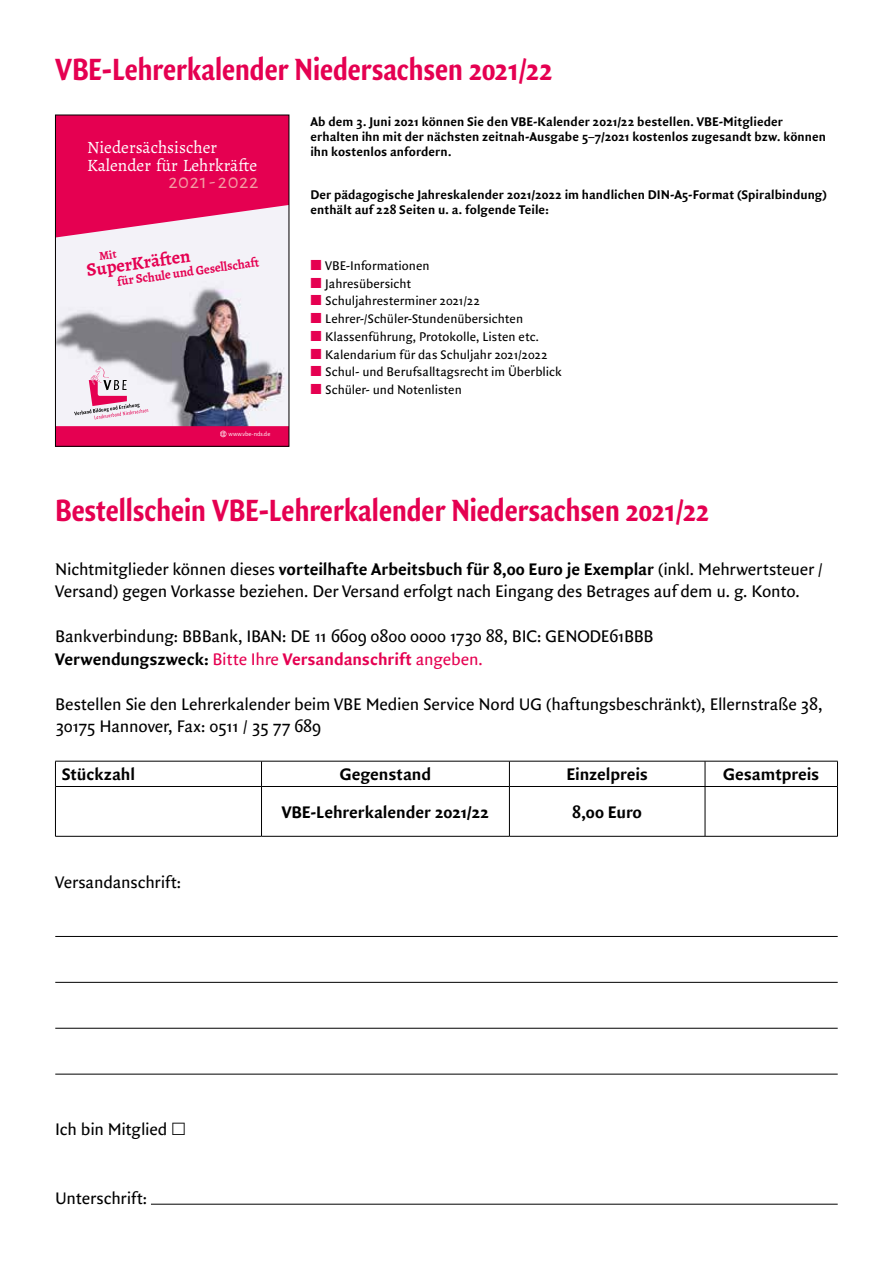
<style>
.page{position:relative;width:893px;height:1263px;background:#fff}
.page>*{position:absolute;margin:0;border:0;box-sizing:border-box;transform-origin:0 0}
.t1{font:700 33px "Quadraat Sans Con";letter-spacing:-.01em;color:#e50051}
.t2{font:20.55px "Alegreya Sans";letter-spacing:.03em;color:#f39ca2}
.t3{font:700 18.45px "Alegreya";color:#e50051}
.t4{font:18px/22.5px "Quadraat Sans";letter-spacing:-.01em;color:#000}
.t5{font:700 18px "Quadraat Sans";letter-spacing:-.005em;color:#000}
.t6{font:17.25px "Alegreya";color:#fff}
.t7{font:700 13.5px/15px "Quadraat Sans";letter-spacing:.005em;color:#000}
.t8{font:13.5px/17.7px "Quadraat Sans";color:#000}
.t9{font:700 13.05px "Alegreya";color:#e50051}
.t10{font:6.6px "Alegreya Sans";color:#fff}
.s1{font-family:"European Pi Three";color:#e50051}
.s2{font-weight:700}
.s3{color:#e50051}
.s4{font-weight:700;color:#e50051}
.s5{font-family:"European Pi Three"}
</style>
<div class="page">
<div style="left:55px;top:115px;width:234px;height:331px;background:#e50051"></div>
<img style="left:57px;top:205px;width:230px;height:221px">
<svg style="left:74px;top:366px;width:74px;height:53px;background:#e4c7d6"></svg>
<svg style="left:220px;top:431px;width:6px;height:6px"></svg>
<hr style="left:55px;top:936px;width:783px;height:1px;background:#000">
<hr style="left:55px;top:982px;width:783px;height:1px;background:#000">
<hr style="left:55px;top:1028px;width:783px;height:1px;background:#000">
<hr style="left:55px;top:1074px;width:783px;height:1px;background:#000">
<hr style="left:151px;top:1204px;width:687px;height:1px;background:#000">
<hr style="left:55px;top:761px;width:206px;height:1px;background:#000">
<svg style="left:55px;top:761px;width:1px;height:25px"></svg>
<hr style="left:261px;top:761px;width:248px;height:1px;background:#000">
<svg style="left:261px;top:761px;width:1px;height:25px"></svg>
<hr style="left:509px;top:761px;width:196px;height:1px;background:#000">
<svg style="left:509px;top:761px;width:1px;height:25px"></svg>
<hr style="left:705px;top:761px;width:133px;height:1px;background:#000">
<svg style="left:705px;top:761px;width:1px;height:25px"></svg>
<svg style="left:837px;top:761px;width:1px;height:25px"></svg>
<hr style="left:55px;top:786px;width:206px;height:1px;background:#000">
<hr style="left:55px;top:787px;width:1px;height:49px;background:#000">
<hr style="left:261px;top:786px;width:248px;height:1px;background:#000">
<hr style="left:261px;top:787px;width:1px;height:49px;background:#000">
<hr style="left:509px;top:786px;width:196px;height:1px;background:#000">
<hr style="left:509px;top:787px;width:1px;height:49px;background:#000">
<hr style="left:705px;top:786px;width:133px;height:1px;background:#000">
<hr style="left:705px;top:787px;width:1px;height:49px;background:#000">
<hr style="left:837px;top:787px;width:1px;height:49px;background:#000">
<hr style="left:55px;top:836px;width:206px;height:1px;background:#000">
<hr style="left:261px;top:836px;width:248px;height:1px;background:#000">
<hr style="left:509px;top:836px;width:196px;height:1px;background:#000">
<hr style="left:705px;top:836px;width:133px;height:1px;background:#000">
<svg style="left:99px;top:250px;width:18px;height:10px"></svg>
<h1 class="t1" style="left:55px;top:50px;width:499px">VBE-Lehrerkalender Niedersachsen 2021/22</h1>
<p class="t6" style="left:87px;top:136px;width:131px">Niedersächsischer</p>
<p class="t6" style="left:87px;top:154px;width:172px">Kalender für Lehrkräfte</p>
<p class="t2" style="left:168px;top:167px;width:92px">2021 - 2022</p>
<p class="t3" style="left:85px;top:257px;width:106px;rotate:-8deg">SuperKräften</p>
<p class="t9" style="left:116px;top:273px;width:145px;rotate:-8deg">für Schule und Gesellschaft</p>
<p class="t10" style="left:229px;top:429px;width:43px">www.vbe-nds.de</p>
<p class="t7" style="left:310px;top:115px;width:517px">Ab dem 3. Juni 2021 können Sie den VBE-Kalender 2021/22 bestellen. VBE-Mitglieder erhalten ihn mit der nächsten zeitnah-Ausgabe 5–7/2021 kostenlos zugesandt bzw. können ihn kostenlos anfordern.</p>
<p class="t7" style="left:310px;top:188px;width:518px">Der pädagogische Jahreskalender 2021/2022 im handlichen DIN-A5-Format (Spiralbindung) enthält auf 228 Seiten u. a. folgende Teile:</p>
<p class="t8" style="left:310px;top:257px;width:253px"><span class="s1">M</span> VBE-Informationen<br><span class="s1">M</span> Jahresübersicht<br><span class="s1">M</span> Schuljahresterminer 2021/22<br><span class="s1">M</span> Lehrer-/Schüler-Stundenübersichten<br><span class="s1">M</span> Klassenführung, Protokolle, Listen etc.<br><span class="s1">M</span> Kalendarium für das Schuljahr 2021/2022<br><span class="s1">M</span> Schul- und Berufsalltagsrecht im Überblick <span class="s1">M</span> Schüler- und Notenlisten</p>
<h1 class="t1" style="left:55px;top:491px;width:656px">Bestellschein VBE-Lehrerkalender Niedersachsen 2021/22</h1>
<p class="t4" style="left:55px;top:558px;width:769px">Nichtmitglieder können dieses <span class="s2">vorteilhafte Arbeitsbuch für 8,00 Euro je Exemplar</span> (inkl. Mehrwertsteuer /<br>Versand) gegen Vorkasse beziehen. Der Versand erfolgt nach Eingang des Betrages auf dem u. g. Konto.</p>
<p class="t4" style="left:55px;top:626px;width:600px">Bankverbindung: BBBank, IBAN: DE 11 6609 0800 0000 1730 88, BIC: GENODE61BBB<br><span class="s2">Verwendungszweck:</span> <span class="s3">Bitte Ihre</span> <span class="s4">Versandanschrift</span> <span class="s3">angeben.</span></p>
<p class="t4" style="left:55px;top:693px;width:769px">Bestellen Sie den Lehrerkalender beim VBE Medien Service Nord UG (haftungsbeschränkt), Ellernstraße 38,<br>30175 Hannover, Fax: 0511 / 35 77 689</p>
<p class="t5" style="left:62px;top:764px;width:75px">Stückzahl</p>
<p class="t5" style="left:340px;top:764px;width:93px">Gegenstand</p>
<p class="t5" style="left:566px;top:764px;width:83px">Einzelpreis</p>
<p class="t5" style="left:723px;top:764px;width:98px">Gesamtpreis</p>
<p class="t5" style="left:282px;top:802px;width:209px">VBE-Lehrerkalender 2021/22</p>
<p class="t5" style="left:572px;top:802px;width:71px">8,00 Euro</p>
<p class="t4" style="left:55px;top:872px;width:128px">Versandanschrift:</p>
<p class="t4" style="left:55px;top:1118px;width:133px">Ich bin Mitglied <span class="s5">l</span></p>
<p class="t4" style="left:55px;top:1187px;width:94px">Unterschrift:</p>
</div>
